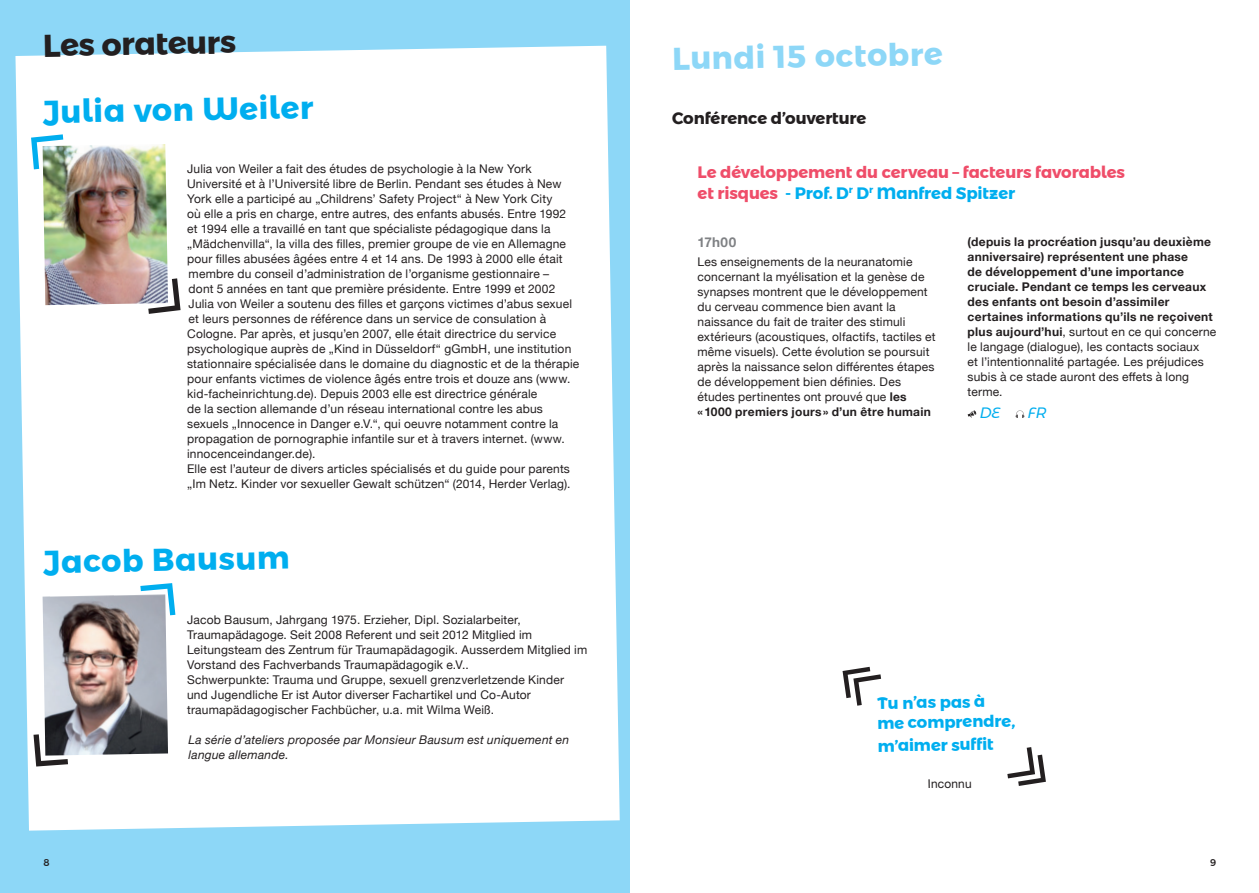
<style>
.page{position:relative;width:1259px;height:893px;background:#fff}
.page>*{position:absolute;margin:0;border:0;box-sizing:border-box;transform-origin:0 0}
.t1{font:700 31.5px "Montserrat Alternates";color:#00aeef}
.t2{font:700 31.5px "Montserrat Alternates";color:#8dd7f7}
.t3{font:700 31.5px "Montserrat Alternates";color:#231f20}
.t4{font:700 16.5px/21px "Montserrat Alternates";letter-spacing:-.005em;color:#ef4d69}
.t5{font:700 16.5px/19.8px "Montserrat Alternates";color:#00aeef}
.t6{font:700 16.5px "Montserrat Alternates";letter-spacing:-.005em;color:#231f20}
.t7{font:italic 15px "Montserrat Alternates";color:#00aeef}
.t8{font:700 13.5px "Helvetica Neue";letter-spacing:.02em;color:#808285}
.t9{font:12px/15px "Helvetica Neue";letter-spacing:.015em;color:#231f20}
.t10{font:700 12px/15px "Helvetica Neue";letter-spacing:.025em;color:#231f20}
.t11{font:italic 12px/15px "Helvetica Neue";letter-spacing:.02em;color:#231f20}
.t12{font:500 9.75px "Montserrat Alternates";color:#231f20}
.s1{color:#00aeef}
.s2{font-weight:700}
.s3{font-weight:400}
</style>
<div class="page">
<div style="left:0;top:0;width:629px;height:893px;background:#8dd7f7"></div>
<div style="left:15px;top:46px;width:605px;height:785px;background:#fff"></div>
<img style="left:43px;top:144px;width:125px;height:161px">
<img style="left:43px;top:594px;width:125px;height:162px">
<svg style="left:31px;top:134px;width:32px;height:35px"></svg>
<svg style="left:148px;top:278px;width:33px;height:36px"></svg>
<svg style="left:140px;top:583px;width:35px;height:32px"></svg>
<svg style="left:34px;top:734px;width:34px;height:32px"></svg>
<svg style="left:967px;top:411px;width:9px;height:7px"></svg>
<svg style="left:1015px;top:410px;width:9px;height:8px"></svg>
<svg style="left:842px;top:667px;width:39px;height:39px"></svg>
<svg style="left:1007px;top:747px;width:39px;height:39px"></svg>
<h1 class="t3" style="left:42px;top:20px;width:195px;rotate:-1deg">Les orateurs</h1>
<h1 class="t1" style="left:42px;top:87px;width:272px;rotate:-1deg">Julia von Weiler</h1>
<p class="t9" style="left:187px;top:162px;width:394px">Julia von Weiler a fait des études de psychologie à la New York Université et à l’Université libre de Berlin. Pendant ses études à New York elle a participé au „Childrens’ Safety Project“ à New York City<br>où elle a pris en charge, entre autres, des enfants abusés. Entre 1992 et 1994 elle a travaillé en tant que spécialiste pédagogique dans la „Mädchenvilla“, la villa des filles, premier groupe de vie en Allemagne pour filles abusées âgées entre 4 et 14 ans. De 1993 à 2000 elle était membre du conseil d’administration de l’organisme gestionnaire –<br>dont 5 années en tant que première présidente. Entre 1999 et 2002<br>Julia von Weiler a soutenu des filles et garçons victimes d’abus sexuel et leurs personnes de référence dans un service de consulation à Cologne. Par après, et jusqu’en 2007, elle était directrice du service psychologique auprès de „Kind in Düsseldorf“ gGmbH, une institution stationnaire spécialisée dans le domaine du diagnostic et de la thérapie pour enfants victimes de violence âgés entre trois et douze ans (www. kid-facheinrichtung.de). Depuis 2003 elle est directrice générale<br>de la section allemande d’un réseau international contre les abus sexuels „Innocence in Danger e.V.“, qui oeuvre notamment contre la propagation de pornographie infantile sur et à travers internet. (www. innocenceindanger.de).<br>Elle est l’auteur de divers articles spécialisés et du guide pour parents „Im Netz. Kinder vor sexueller Gewalt schützen“ (2014, Herder Verlag).</p>
<h1 class="t1" style="left:43px;top:537px;width:248px;rotate:-1deg">Jacob Bausum</h1>
<p class="t9" style="left:187px;top:612px;width:402px">Jacob Bausum, Jahrgang 1975. Erzieher, Dipl. Sozialarbeiter, Traumapädagoge. Seit 2008 Referent und seit 2012 Mitglied im Leitungsteam des Zentrum für Traumapädagogik. Ausserdem Mitglied im Vorstand des Fachverbands Traumapädagogik e.V..<br>Schwerpunkte: Trauma und Gruppe, sexuell grenzverletzende Kinder und Jugendliche Er ist Autor diverser Fachartikel und Co-Autor traumapädagogischer Fachbücher, u.a. mit Wilma Weiß.</p>
<p class="t11" style="left:189px;top:732px;width:382px">La série d’ateliers proposée par Monsieur Bausum est uniquement en langue allemande.</p>
<h1 class="t2" style="left:672px;top:33px;width:272px;rotate:-1deg">Lundi 15 octobre</h1>
<h2 class="t6" style="left:672px;top:105px;width:196px">Conférence d’ouverture</h2>
<h2 class="t4" style="left:697px;top:162px;width:429px">Le développement du cerveau – facteurs favorables et risques <span class="s1">- Prof. D</span><sup>r</sup> <span class="s1">D</span><sup>r</sup> <span class="s1">Manfred Spitzer</span></h2>
<p class="t8" style="left:697px;top:232px;width:40px">17h00</p>
<p class="t9" style="left:697px;top:255px;width:240px">Les enseignements de la neuranatomie concernant la myélisation et la genèse de synapses montrent que le développement du cerveau commence bien avant la naissance du fait de traiter des stimuli extérieurs (acoustiques, olfactifs, tactiles et même visuels). Cette évolution se poursuit après la naissance selon différentes étapes de développement bien définies. Des études pertinentes ont prouvé que <span class="s2">les «1000 premiers jours» d’un être humain</span></p>
<p class="t10" style="left:967px;top:234px;width:250px">(depuis la procréation jusqu’au deuxième anniversaire) représentent une phase<br>de développement d’une importance cruciale. Pendant ce temps les cerveaux des enfants ont besoin d’assimiler certaines informations qu’ils ne reçoivent plus aujourd’hui<span class="s3">, surtout en ce qui concerne le langage (dialogue), les contacts sociaux<br>et l’intentionnalité partagée. Les préjudices subis à ce stade auront des effets à long terme.</span></p>
<p class="t7" style="left:980px;top:401px;width:22px">DE</p>
<p class="t7" style="left:1028px;top:401px;width:20px">FR</p>
<h2 class="t5" style="left:877px;top:693px;width:139px;rotate:-1deg">Tu n’as pas à me comprendre,</h2>
<h2 class="t5" style="left:877px;top:736px;width:117px;rotate:-1deg">m’aimer suffi t</h2>
<p class="t9" style="left:927px;top:777px;width:45px;rotate:-1deg">Inconnu</p>
<p class="t12" style="left:44px;top:855px;width:8px">8</p>
<p class="t12" style="left:1210px;top:855px;width:8px">9</p>
</div>
